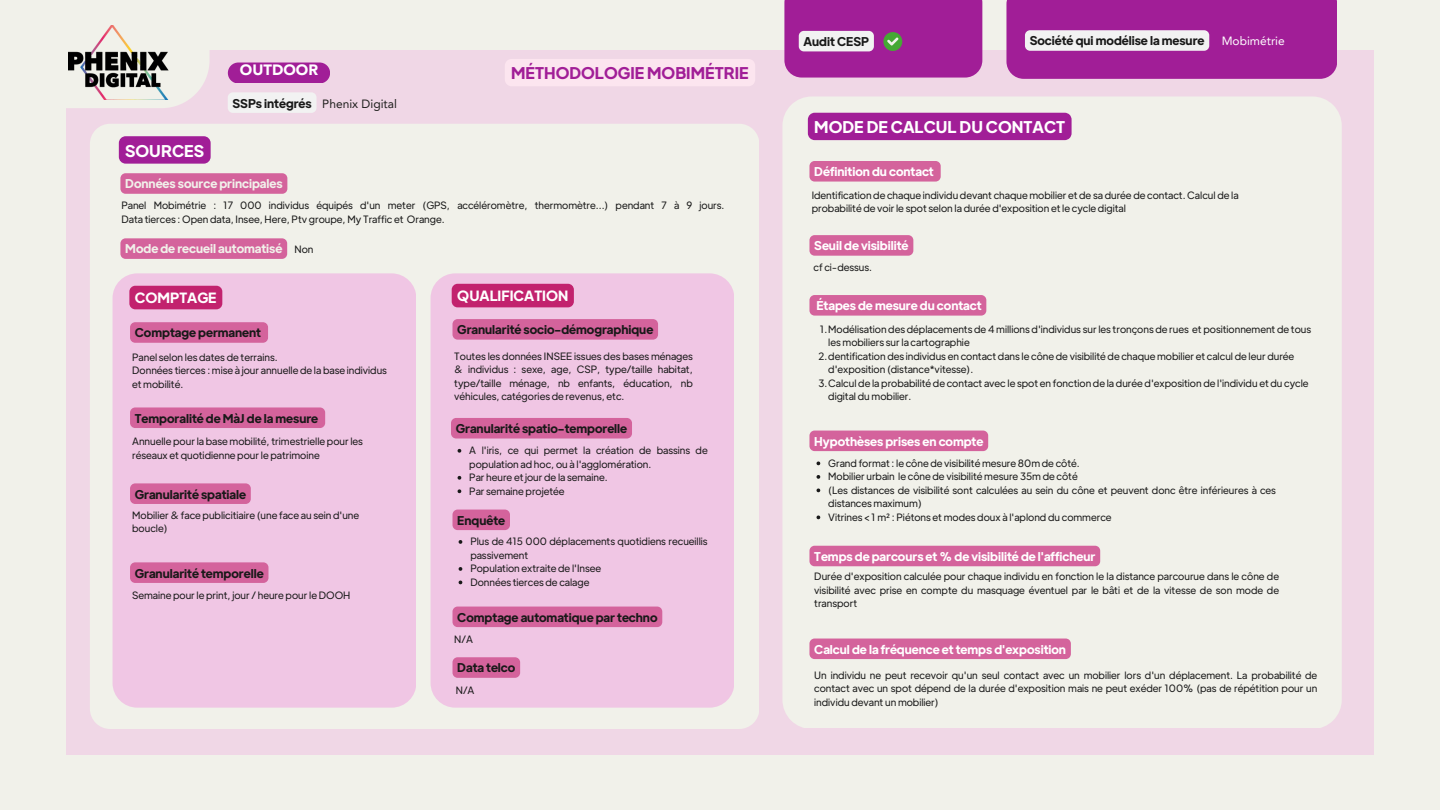
<style>
.page{position:relative;width:1440px;height:810px;background:#f1f1ea}
.page>*{position:absolute;margin:0;border:0;box-sizing:border-box;transform-origin:0 0}
.t1{font:700 16px "Plus Jakarta Display";color:#fff}
.t2{font:700 16px "Plus Jakarta Display";color:#a11e97}
.t3{font:900 15px "Avenir LT Pro";color:#fff}
.t4{font:700 14px "Plus Jakarta Display";color:#fff}
.t5{font:700 12px "Plus Jakarta Display";color:#191919}
.t6{font:700 12px "Plus Jakarta Display";color:#fff}
.t7{font:700 12px "Plus Jakarta Display";color:#f1f1ea}
.t8{font:12px "Avenir LT Pro";color:#1e1e1c}
.t9{font:12px "Avenir LT Pro";color:#fff}
.t10{font:10px/13.5px "Plus Jakarta Display";color:#191919}
</style>
<div class="page">
<div style="left:66px;top:50px;width:1307px;height:704px;background:#f0d7e6"></div>
<div style="left:90px;top:124px;width:669px;height:605px;background:#f1f1ea"></div>
<div style="left:113px;top:273px;width:303px;height:435px;background:#f0c6e4;border-radius:25px"></div>
<div style="left:431px;top:273px;width:303px;height:435px;background:#f0c6e4;border-radius:25px"></div>
<div style="left:782px;top:96px;width:560px;height:632px;background:#f1f1ea"></div>
<div style="left:1006px;top:0;width:331px;height:79px;background:#a11e97"></div>
<div style="left:1025px;top:30px;width:184px;height:21px;background:#f2f2f2;border-radius:5px"></div>
<div style="left:228px;top:63px;width:102px;height:20px;background:#a11e97;border-radius:10px"></div>
<div style="left:228px;top:92px;width:89px;height:21px;background:#f2f2f2;border-radius:5px"></div>
<div style="left:505px;top:59px;width:250px;height:27px;background:#fce5ef"></div>
<div style="left:130px;top:322px;width:138px;height:21px;background:#d4639c;border-radius:5px"></div>
<div style="left:129px;top:286px;width:93px;height:23px;background:#c2226e;border-radius:6px"></div>
<div style="left:130px;top:407px;width:195px;height:21px;background:#d4639c;border-radius:5px"></div>
<div style="left:130px;top:483px;width:121px;height:21px;background:#d4639c;border-radius:5px"></div>
<div style="left:130px;top:562px;width:138px;height:21px;background:#d4639c;border-radius:5px"></div>
<div style="left:452px;top:284px;width:122px;height:23px;background:#c2226e;border-radius:6px"></div>
<div style="left:453px;top:319px;width:205px;height:21px;background:#d4639c"></div>
<div style="left:451px;top:418px;width:181px;height:21px;background:#d4639c;border-radius:5px"></div>
<div style="left:453px;top:510px;width:57px;height:20px;background:#d4639c;border-radius:5px"></div>
<svg style="left:459px;top:540px;width:3px;height:4px"></svg>
<svg style="left:459px;top:567px;width:3px;height:4px"></svg>
<div style="left:453px;top:607px;width:209px;height:20px;background:#d4639c"></div>
<div style="left:453px;top:657px;width:67px;height:21px;background:#d4639c;border-radius:5px"></div>
<div style="left:809px;top:161px;width:132px;height:21px;background:#d4639c;border-radius:5px"></div>
<div style="left:809px;top:235px;width:104px;height:21px;background:#d4639c;border-radius:5px"></div>
<div style="left:808px;top:113px;width:264px;height:27px;background:#a11e97"></div>
<div style="left:809px;top:295px;width:177px;height:21px;background:#d4639c;border-radius:5px"></div>
<div style="left:809px;top:431px;width:179px;height:20px;background:#d4639c;border-radius:5px"></div>
<svg style="left:817px;top:475px;width:3px;height:4px"></svg>
<div style="left:809px;top:546px;width:291px;height:20px;background:#d4639c"></div>
<div style="left:809px;top:639px;width:262px;height:20px;background:#d4639c"></div>
<div style="left:120px;top:173px;width:167px;height:21px;background:#d4639c;border-radius:5px"></div>
<div style="left:120px;top:238px;width:167px;height:21px;background:#d4639c;border-radius:5px"></div>
<div style="left:119px;top:136px;width:92px;height:28px;background:#a11e97;border-radius:7px"></div>
<svg style="left:66px;top:50px;width:144px;height:58px"></svg>
<img style="left:68px;top:25px;width:101px;height:75px">
<svg style="left:784px;top:0;width:198px;height:78px"></svg>
<svg style="left:458px;top:449px;width:3px;height:4px"></svg>
<svg style="left:458px;top:476px;width:3px;height:4px"></svg>
<svg style="left:458px;top:489px;width:3px;height:4px"></svg>
<p class="t1" style="left:125px;top:140px;width:81px">SOURCES</p>
<h3 class="t3" style="left:240px;top:63px;width:80px">OUTDOOR</h3>
<p class="t5" style="left:233px;top:95px;width:81px">SSPs intégrés</p>
<h4 class="t8" style="left:322px;top:99px;width:76px">Phenix Digital</h4>
<p class="t7" style="left:125px;top:176px;width:159px">Données source principales</p>
<h1 class="t2" style="left:511px;top:62px;width:239px">MÉTHODOLOGIE MOBIMÉTRIE</h1>
<p class="t10" style="left:121px;top:198px;width:605px">Panel Mobimétrie : 17 000 individus équipés d'un meter (GPS, accéléromètre, thermomètre...) pendant 7 à 9 jours.<br>Data tierces : Open data, Insee, Here, Ptv groupe, My Traffic et Orange.</p>
<p class="t10" style="left:295px;top:242px;width:20px">Non</p>
<h3 class="t7" style="left:125px;top:241px;width:159px">Mode de recueil automatisé</h3>
<h4 class="t4" style="left:135px;top:288px;width:83px">COMPTAGE</h4>
<h3 class="t5" style="left:135px;top:325px;width:128px">Comptage permanent</h3>
<h1 class="t10" style="left:132px;top:350px;width:256px">Panel selon les dates de terrains.<br>Données tierces : mise à jour annuelle de la base individus et mobilité.</h1>
<h3 class="t5" style="left:135px;top:410px;width:185px">Temporalité de MàJ de la mesure</h3>
<p class="t10" style="left:132px;top:434px;width:232px">Annuelle pour la base mobilité, trimestrielle pour les réseaux et quotidienne pour le patrimoine</p>
<h3 class="t5" style="left:135px;top:486px;width:113px">Granularité spatiale</h3>
<p class="t10" style="left:132px;top:508px;width:228px">Mobilier &amp; face publicitiaire (une face au sein d'une boucle)</p>
<h2 class="t5" style="left:135px;top:565px;width:130px">Granularité temporelle</h2>
<h3 class="t10" style="left:132px;top:588px;width:220px">Semaine pour le print, jour / heure pour le DOOH</h3>
<h3 class="t4" style="left:457px;top:286px;width:112px">QUALIFICATION</h3>
<p class="t5" style="left:457px;top:321px;width:197px">Granularité socio-démographique</p>
<p class="t10" style="left:454px;top:349px;width:240px;text-align:justify">Toutes les données INSEE issues des bases ménages &amp; individus : sexe, age, CSP, type/taille habitat, type/taille ménage, nb enfants, éducation, nb véhicules, catégories de revenus, etc.</p>
<h3 class="t5" style="left:456px;top:420px;width:173px">Granularité spatio-temporelle</h3>
<h3 class="t10" style="left:469px;top:443px;width:240px">A l'iris, ce qui permet la création de bassins de population ad hoc, ou à l'agglomération.</h3>
<p class="t10" style="left:469px;top:470px;width:140px">Par heure etjour de la semaine.</p>
<h3 class="t10" style="left:469px;top:484px;width:97px">Par semaine projetée</h3>
<p class="t5" style="left:457px;top:512px;width:49px">Enquête</p>
<h3 class="t10" style="left:470px;top:534px;width:239px">Plus de 415 000 déplacements quotidiens recueillis passivement</h3>
<p class="t10" style="left:470px;top:561px;width:132px">Population extraite de l'Insee</p>
<h2 class="t10" style="left:470px;top:575px;width:121px">Données tierces de calage</h2>
<h3 class="t5" style="left:457px;top:609px;width:202px">Comptage automatique par techno</h3>
<p class="t10" style="left:454px;top:632px;width:20px">N/A</p>
<h3 class="t5" style="left:457px;top:660px;width:60px">Data telco</h3>
<p class="t10" style="left:456px;top:683px;width:20px">N/A</p>
<p class="t5" style="left:804px;top:33px;width:67px">Audit CESP</p>
<p class="t5" style="left:1030px;top:33px;width:176px">Société qui modélise la mesure</p>
<h3 class="t9" style="left:1222px;top:35px;width:65px">Mobimétrie</h3>
<p class="t1" style="left:814px;top:116px;width:252px">MODE DE CALCUL DU CONTACT</p>
<p class="t6" style="left:814px;top:163px;width:121px">Définition du contact</p>
<p class="t10" style="left:812px;top:188px;width:428px">Identification de chaque individu devant chaque mobilier et de sa durée de contact. Calcul de la probabilité de voir le spot selon la durée d'exposition et le cycle digital</p>
<h3 class="t6" style="left:814px;top:237px;width:96px">Seuil de visibilité</h3>
<p class="t10" style="left:814px;top:260px;width:60px">cf ci-dessus.</p>
<p class="t6" style="left:816px;top:297px;width:167px">Étapes de mesure du contact</p>
<h3 class="t10" style="left:828px;top:322px;width:484px;text-indent:-8px">1.Modélisation des déplacements de 4 millions d'individus sur les tronçons de rues et positionnement de tous les mobiliers sur la cartographie</h3>
<h5 class="t10" style="left:828px;top:349px;width:468px;text-indent:-10px">2.dentification des individus en contact dans le cône de visibilité de chaque mobilier et calcul de leur durée d'exposition (distance*vitesse).</h5>
<h3 class="t10" style="left:828px;top:376px;width:482px;text-indent:-10px">3.Calcul de la probabilité de contact avec le spot en fonction de la durée d'exposition de l'individu et du cycle digital du mobilier.</h3>
<h5 class="t6" style="left:814px;top:433px;width:171px">Hypothèses prises en compte</h5>
<h1 class="t10" style="left:828px;top:456px;width:253px">Grand format : le cône de visibilité mesure 80m de côté.</h1>
<h3 class="t10" style="left:828px;top:469px;width:251px">Mobilier urbain le cône de visibilité mesure 35m de côté</h3>
<p class="t10" style="left:828px;top:483px;width:449px">(Les distances de visibilité sont calculées au sein du cône et peuvent donc être inférieures à ces distances maximum)</p>
<h3 class="t10" style="left:828px;top:510px;width:285px">Vitrines &lt; 1 m² : Piétons et modes doux à l'aplond du commerce</h3>
<p class="t6" style="left:814px;top:548px;width:283px">Temps de parcours et % de visibilité de l'afficheur</p>
<h3 class="t10" style="left:814px;top:569px;width:466px;text-align:justify">Durée d'exposition calculée pour chaque individu en fonction le la distance parcourue dans le cône de visibilité avec prise en compte du masquage éventuel par le bâti et de la vitesse de son mode de transport</h3>
<p class="t6" style="left:814px;top:641px;width:253px">Calcul de la fréquence et temps d'exposition</p>
<p class="t10" style="left:814px;top:668px;width:505px;text-align:justify">Un individu ne peut recevoir qu'un seul contact avec un mobilier lors d'un déplacement. La probabilité de contact avec un spot dépend de la durée d'exposition mais ne peut exéder 100% (pas de répétition pour un individu devant un mobilier)</p>
</div>
